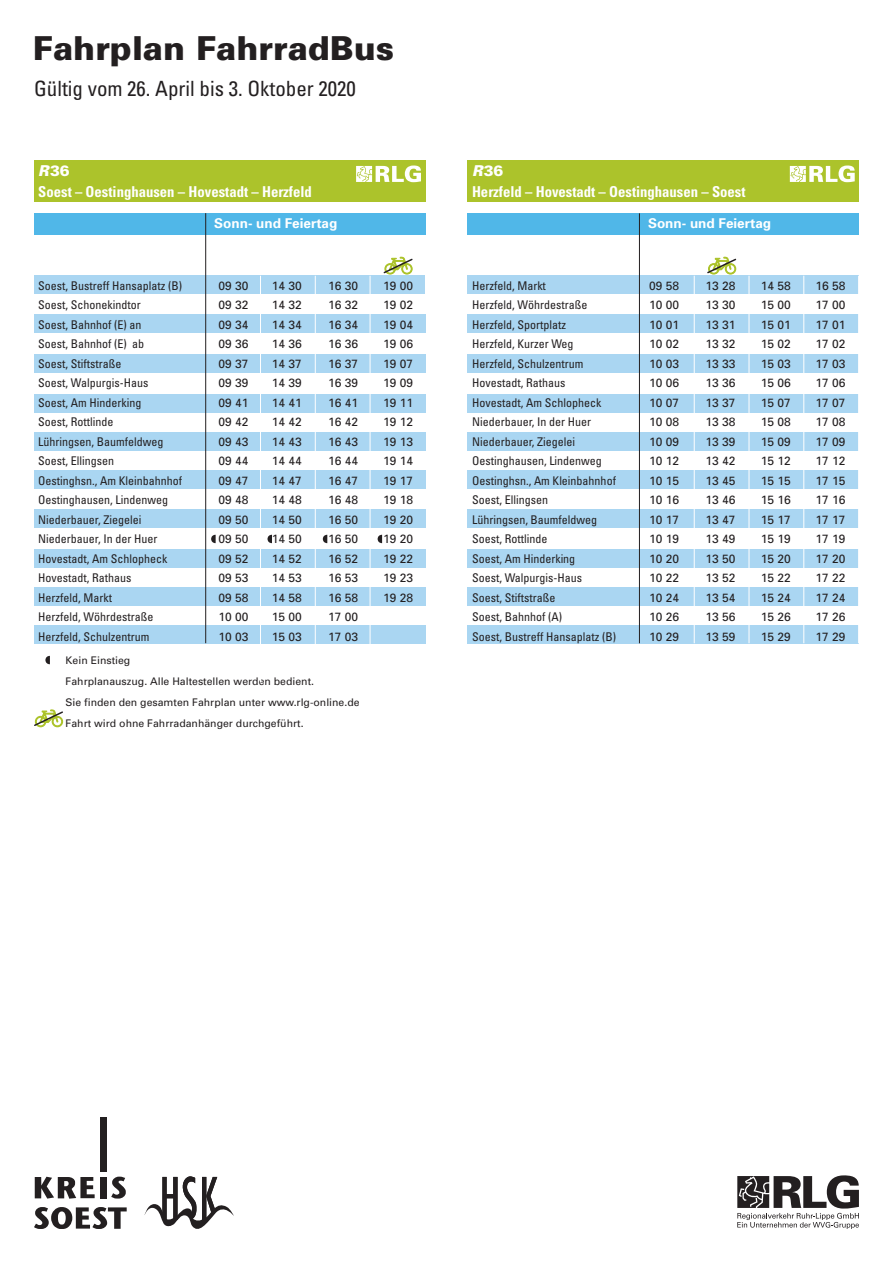
<style>
.page{position:relative;width:893px;height:1263px;background:#fff}
.page>*{position:absolute;margin:0;border:0;box-sizing:border-box;transform-origin:0 0}
.t1{font:900 33px "Univers";color:#231f20}
.t2{font:condensed 21px "Univers";color:#231f20}
.t3{font:700 condensed 15px/21px "Univers";color:#fff}
.t4{font:700 13.5px "Univers";color:#fff}
.t5{font:condensed 12px/19.5px "Univers";color:#231f20}
.t6{font:12px/19.5px "Univers";color:#231f20;text-align:justify}
.t7{font:10.5px "Univers";color:#231f20}
.s1{font-weight:900;font-style:italic;font-stretch:normal}
.s2{font-weight:900;font-stretch:normal}
</style>
<div class="page">
<svg style="left:737px;top:1175px;width:122px;height:54px"></svg>
<svg style="left:144px;top:1176px;width:90px;height:53px"></svg>
<div style="left:100px;top:1117px;width:7px;height:55px;background:#231f20"></div>
<svg style="left:35px;top:1177px;width:60px;height:22px"></svg>
<svg style="left:111px;top:1176px;width:15px;height:22px"></svg>
<svg style="left:34px;top:1207px;width:93px;height:22px"></svg>
<div style="left:100px;top:1177px;width:7px;height:21px;background:#231f20"></div>
<div style="left:34px;top:160px;width:391px;height:41px;background:#acc32b"></div>
<div style="left:34px;top:276px;width:390px;height:18px;background:#aad6f2"></div>
<div style="left:34px;top:315px;width:391px;height:18px;background:#aad6f2"></div>
<div style="left:34px;top:354px;width:391px;height:18px;background:#aad6f2"></div>
<div style="left:34px;top:394px;width:391px;height:18px;background:#aad6f2"></div>
<div style="left:34px;top:549px;width:391px;height:18px;background:#aad6f2"></div>
<div style="left:34px;top:432px;width:391px;height:18px;background:#aad6f2"></div>
<div style="left:34px;top:587px;width:391px;height:18px;background:#aad6f2"></div>
<div style="left:34px;top:471px;width:391px;height:18px;background:#aad6f2"></div>
<div style="left:34px;top:625px;width:391px;height:18px;background:#aad6f2"></div>
<div style="left:34px;top:510px;width:391px;height:18px;background:#aad6f2"></div>
<hr style="left:260px;top:276px;width:1px;height:406px;background:#fff">
<hr style="left:315px;top:276px;width:1px;height:406px;background:#fff">
<hr style="left:370px;top:276px;width:1px;height:406px;background:#fff">
<div style="left:34px;top:213px;width:391px;height:21px;background:#50b7e8"></div>
<hr style="left:205px;top:213px;width:1px;height:430px;background:#231f20">
<div style="left:468px;top:160px;width:391px;height:41px;background:#acc32b"></div>
<div style="left:468px;top:213px;width:391px;height:21px;background:#50b7e8"></div>
<div style="left:468px;top:276px;width:391px;height:18px;background:#aad6f2"></div>
<div style="left:468px;top:315px;width:391px;height:18px;background:#aad6f2"></div>
<div style="left:468px;top:354px;width:391px;height:18px;background:#aad6f2"></div>
<div style="left:468px;top:394px;width:391px;height:18px;background:#aad6f2"></div>
<div style="left:468px;top:549px;width:391px;height:18px;background:#aad6f2"></div>
<div style="left:468px;top:432px;width:391px;height:18px;background:#aad6f2"></div>
<div style="left:468px;top:587px;width:391px;height:18px;background:#aad6f2"></div>
<div style="left:468px;top:470px;width:391px;height:18px;background:#aad6f2"></div>
<div style="left:468px;top:625px;width:391px;height:18px;background:#aad6f2"></div>
<div style="left:468px;top:510px;width:391px;height:18px;background:#aad6f2"></div>
<hr style="left:694px;top:276px;width:1px;height:367px;background:#fff">
<hr style="left:749px;top:276px;width:1px;height:367px;background:#fff">
<hr style="left:803px;top:276px;width:1px;height:367px;background:#fff">
<hr style="left:858px;top:276px;width:1px;height:367px;background:#fff">
<hr style="left:639px;top:213px;width:1px;height:430px;background:#231f20">
<svg style="left:790px;top:165px;width:65px;height:17px"></svg>
<svg style="left:356px;top:165px;width:65px;height:17px"></svg>
<svg style="left:211px;top:535px;width:5px;height:8px"></svg>
<svg style="left:45px;top:656px;width:5px;height:8px"></svg>
<svg style="left:268px;top:535px;width:4px;height:8px"></svg>
<svg style="left:323px;top:535px;width:4px;height:8px"></svg>
<svg style="left:378px;top:535px;width:4px;height:8px"></svg>
<svg style="left:707px;top:257px;width:30px;height:18px"></svg>
<svg style="left:383px;top:257px;width:30px;height:18px"></svg>
<svg style="left:34px;top:710px;width:30px;height:17px"></svg>
<h1 class="t1" style="left:33px;top:28px;width:363px">Fahrplan FahrradBus</h1>
<h2 class="t2" style="left:34px;top:75px;width:323px">Gültig vom 26. April bis 3. Oktober 2020</h2>
<p class="t3" style="left:38px;top:160px;width:275px"><span class="s1">R</span><span class="s2">36<br></span>Soest – Oestinghausen – Hovestadt – Herzfeld</p>
<p class="t5" style="left:38px;top:275px;width:145px">Soest, Bustreff Hansaplatz (B)<br>Soest, Schonekindtor<br>Soest, Bahnhof (E) an<br>Soest, Bahnhof (E) ab<br>Soest, Stiftstraße<br>Soest, Walpurgis-Haus<br>Soest, Am Hinderking<br>Soest, Rottlinde<br>Lühringsen, Baumfeldweg<br>Soest, Ellingsen<br>Oestinghsn., Am Kleinbahnhof<br>Oestinghausen, Lindenweg<br>Niederbauer, Ziegelei<br>Niederbauer, In der Huer<br>Hovestadt, Am Schlopheck<br>Hovestadt, Rathaus<br>Herzfeld, Markt<br>Herzfeld, Wöhrdestraße<br>Herzfeld, Schulzentrum</p>
<p class="t7" style="left:66px;top:653px;width:66px">Kein Einstieg</p>
<p class="t4" style="left:214px;top:215px;width:125px">Sonn- und Feiertag</p>
<p class="t6" style="left:219px;top:275px;width:32px">09 30<br>09 32<br>09 34<br>09 36<br>09 37<br>09 39<br>09 41<br>09 42<br>09 43<br>09 44<br>09 47<br>09 48<br>09 50<br>09 50<br>09 52<br>09 53<br>09 58<br>10 00<br>10 03</p>
<p class="t6" style="left:272px;top:275px;width:32px">14 30<br>14 32<br>14 34<br>14 36<br>14 37<br>14 39<br>14 41<br>14 42<br>14 43<br>14 44<br>14 47<br>14 48<br>14 50<br>14 50<br>14 52<br>14 53<br>14 58<br>15 00<br>15 03</p>
<p class="t6" style="left:328px;top:275px;width:32px">16 30<br>16 32<br>16 34<br>16 36<br>16 37<br>16 39<br>16 41<br>16 42<br>16 43<br>16 44<br>16 47<br>16 48<br>16 50<br>16 50<br>16 52<br>16 53<br>16 58<br>17 00<br>17 03</p>
<p class="t6" style="left:383px;top:275px;width:32px">19 00<br>19 02<br>19 04<br>19 06<br>19 07<br>19 09<br>19 11<br>19 12<br>19 13<br>19 14<br>19 17<br>19 18<br>19 20<br>19 20<br>19 22<br>19 23<br>19 28</p>
<p class="t7" style="left:66px;top:674px;width:250px">Fahrplanauszug. Alle Haltestellen werden bedient.</p>
<p class="t7" style="left:66px;top:695px;width:296px">Sie finden den gesamten Fahrplan unter www.rlg-online.de</p>
<p class="t7" style="left:66px;top:716px;width:240px">Fahrt wird ohne Fahrradanhänger durchgeführt.</p>
<p class="t3" style="left:472px;top:160px;width:275px"><span class="s1">R</span><span class="s2">36<br></span>Herzfeld – Hovestadt – Oestinghausen – Soest</p>
<p class="t4" style="left:648px;top:215px;width:125px">Sonn- und Feiertag</p>
<p class="t5" style="left:472px;top:275px;width:145px">Herzfeld, Markt<br>Herzfeld, Wöhrdestraße<br>Herzfeld, Sportplatz<br>Herzfeld, Kurzer Weg<br>Herzfeld, Schulzentrum<br>Hovestadt, Rathaus<br>Hovestadt, Am Schlopheck<br>Niederbauer, In der Huer<br>Niederbauer, Ziegelei<br>Oestinghausen, Lindenweg<br>Oestinghsn., Am Kleinbahnhof<br>Soest, Ellingsen<br>Lühringsen, Baumfeldweg<br>Soest, Rottlinde<br>Soest, Am Hinderking<br>Soest, Walpurgis-Haus<br>Soest, Stiftstraße<br>Soest, Bahnhof (A)<br>Soest, Bustreff Hansaplatz (B)</p>
<p class="t6" style="left:649px;top:275px;width:32px">09 58<br>10 00<br>10 01<br>10 02<br>10 03<br>10 06<br>10 07<br>10 08<br>10 09<br>10 12<br>10 15<br>10 16<br>10 17<br>10 19<br>10 20<br>10 22<br>10 24<br>10 26<br>10 29</p>
<p class="t6" style="left:706px;top:275px;width:32px">13 28<br>13 30<br>13 31<br>13 32<br>13 33<br>13 36<br>13 37<br>13 38<br>13 39<br>13 42<br>13 45<br>13 46<br>13 47<br>13 49<br>13 50<br>13 52<br>13 54<br>13 56<br>13 59</p>
<p class="t6" style="left:761px;top:275px;width:32px">14 58<br>15 00<br>15 01<br>15 02<br>15 03<br>15 06<br>15 07<br>15 08<br>15 09<br>15 12<br>15 15<br>15 16<br>15 17<br>15 19<br>15 20<br>15 22<br>15 24<br>15 26<br>15 29</p>
<p class="t6" style="left:816px;top:275px;width:32px">16 58<br>17 00<br>17 01<br>17 02<br>17 03<br>17 06<br>17 07<br>17 08<br>17 09<br>17 12<br>17 15<br>17 16<br>17 17<br>17 19<br>17 20<br>17 22<br>17 24<br>17 26<br>17 29</p>
</div>
